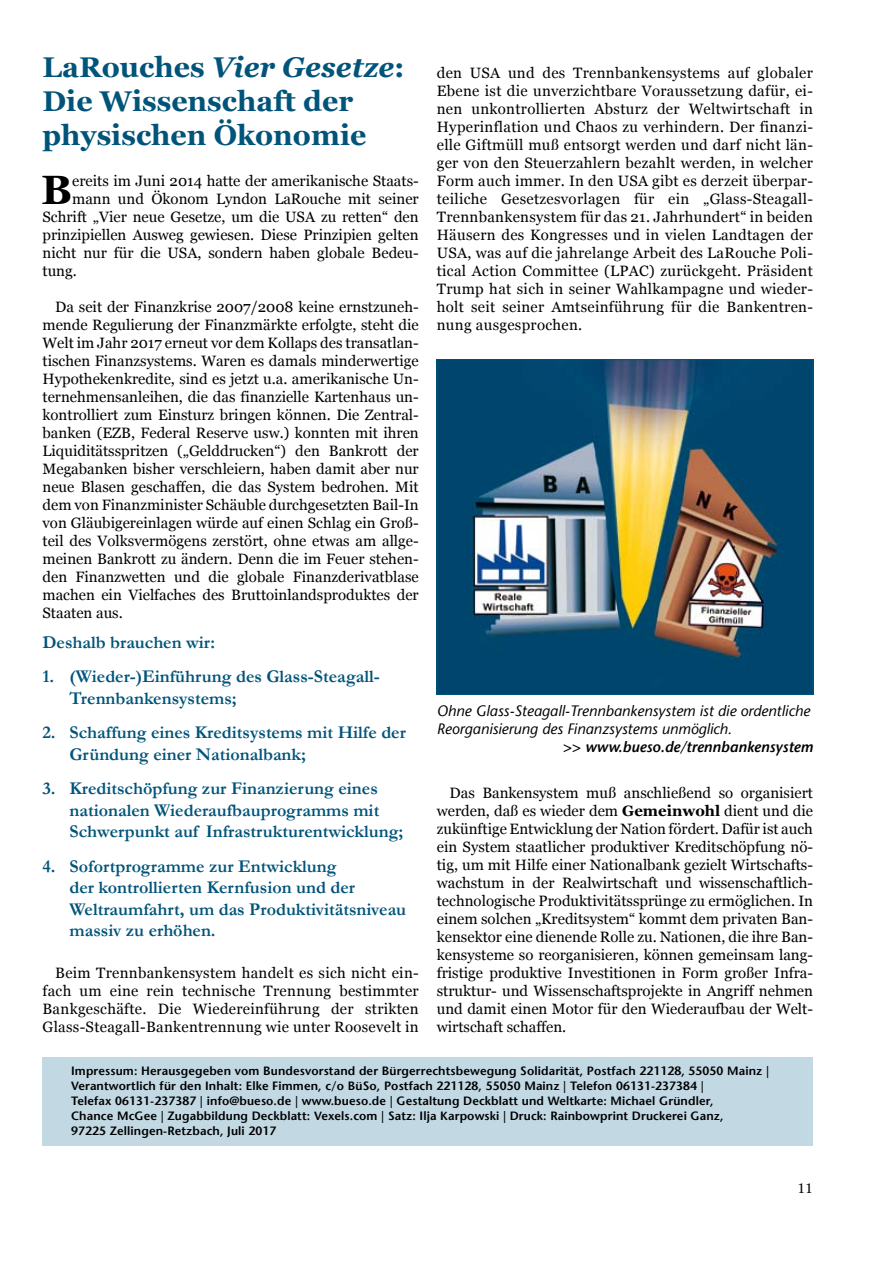
<style>
.page{position:relative;width:893px;height:1263px;background:#fff}
.page>*{position:absolute;margin:0;border:0;box-sizing:border-box;transform-origin:0 0}
.t1{font:700 40.95px "Georgia";color:#000}
.t2{font:700 28.5px/34.2px "Georgia";color:#00547a}
.t3{font:700 18px/21.6px "Garamond";color:#00547a}
.t4{font:15px/18px "Georgia";color:#000;text-align:justify}
.t5{font:italic 15px "Stone Sans LT";color:#000}
.t6{font:italic 600 15px "Stone Sans LT";color:#000}
.t7{font:13.5px "Stone Serif LT";color:#000}
.t8{font:600 12px/15px "Stone Sans LT";letter-spacing:.01em;color:#000}
.s1{font-style:italic}
.s2{font-weight:700}
</style>
<div class="page">
<div style="left:43px;top:1057px;width:770px;height:89px;background:#c2d9e4"></div>
<img style="left:438px;top:361px;width:373px;height:332px">
<div style="left:436px;top:359px;width:377px;height:336px;border:1px solid #00547a"></div>
<p class="t2" style="left:43px;top:50px;width:364px">LaRouches <span class="s1">Vier Gesetze</span>:<br>Die Wissenschaft der physischen Ökonomie</p>
<p class="t1" style="left:41px;top:166px;width:33px">B</p>
<p class="t4" style="left:72px;top:171px;width:348px">ereits im Juni 2014 hatte der amerikanische Staats-</p>
<p class="t4" style="left:437px;top:63px;width:378px">den USA und des Trennbankensystems auf globaler Ebene ist die unverzichtbare Voraussetzung dafür, ei&shy;nen unkontrollierten Absturz der Weltwirtschaft in Hyperinflation und Chaos zu verhindern. Der finanzi&shy;elle Giftmüll muß entsorgt werden und darf nicht län&shy;ger von den Steuerzahlern bezahlt werden, in welcher Form auch immer. In den USA gibt es derzeit überpar&shy;teiliche Gesetzesvorlagen für ein „Glass-Steagall-Trennbankensystem für das 21. Jahrhundert“ in beiden Häusern des Kongresses und in vielen Landtagen der USA, was auf die jahrelange Arbeit des LaRouche Poli&shy;tical Action Committee (LPAC) zurückgeht. Präsident Trump hat sich in seiner Wahlkampagne und wieder&shy;holt seit seiner Amtseinführung für die Bankentren&shy;nung ausgesprochen.</p>
<p class="t4" style="left:72px;top:189px;width:348px">mann und Ökonom Lyndon LaRouche mit seiner</p>
<p class="t4" style="left:43px;top:207px;width:378px">Schrift „Vier neue Gesetze, um die USA zu retten“ den</p>
<p class="t4" style="left:43px;top:225px;width:378px">prinzipiellen Ausweg gewiesen. Diese Prinzipien gelten</p>
<p class="t4" style="left:43px;top:243px;width:378px">nicht nur für die USA, sondern haben globale Bedeu-</p>
<p class="t4" style="left:43px;top:261px;width:36px">tung.</p>
<p class="t4" style="left:43px;top:297px;width:378px;text-indent:13px">Da seit der Finanzkrise 2007/2008 keine ernstzuneh&shy;mende Regulierung der Finanzmärkte erfolgte, steht die Welt im Jahr 2017 erneut vor dem Kollaps des transatlan&shy;tischen Finanzsystems. Waren es damals minderwertige Hypothekenkredite, sind es jetzt u.a. amerikanische Un&shy;ternehmensanleihen, die das finanzielle Kartenhaus un&shy;kontrolliert zum Einsturz bringen können. Die Zentral&shy;banken (EZB, Federal Reserve usw.) konnten mit ihren Liquiditätsspritzen („Gelddrucken“) den Bankrott der Megabanken bisher verschleiern, haben damit aber nur neue Blasen geschaffen, die das System bedrohen. Mit dem von Finanzminister Schäuble durchgesetzten Bail-In von Gläubigereinlagen würde auf einen Schlag ein Groß&shy;teil des Volksvermögens zerstört, ohne etwas am allge&shy;meinen Bankrott zu ändern. Denn die im Feuer stehen&shy;den Finanzwetten und die globale Finanzderivatblase machen ein Vielfaches des Bruttoinlandsproduktes der Staaten aus.</p>
<p class="t3" style="left:43px;top:631px;width:174px">Deshalb brauchen wir:</p>
<p class="t3" style="left:70px;top:666px;width:312px;text-indent:-27px">1. (Wieder-)Einführung des Glass-Steagall-<br>Trennbankensystems;</p>
<p class="t3" style="left:70px;top:722px;width:338px;text-indent:-27px">2. Schaffung eines Kreditsystems mit Hilfe der<br>Gründung einer Nationalbank;</p>
<p class="t3" style="left:70px;top:778px;width:335px;text-indent:-27px">3. Kreditschöpfung zur Finanzierung eines nationalen Wiederaufbauprogramms mit<br>Schwerpunkt auf Infrastrukturentwicklung;</p>
<p class="t3" style="left:70px;top:855px;width:338px;text-indent:-27px">4. Sofortprogramme zur Entwicklung<br>der kontrollierten Kernfusion und der Weltraumfahrt, um das Produktivitätsniveau massiv zu erhöhen.</p>
<p class="t4" style="left:43px;top:963px;width:378px;text-indent:13px">Beim Trennbankensystem handelt es sich nicht ein&shy;fach um eine rein technische Trennung bestimmter Bankgeschäfte. Die Wiedereinführung der strikten Glass-Steagall-Bankentrennung wie unter Roosevelt in</p>
<p class="t5" style="left:437px;top:702px;width:375px">Ohne Glass-Steagall-Trennbankensystem ist die ordentliche</p>
<p class="t5" style="left:437px;top:720px;width:297px">Reorganisierung des Finanzsystems unmöglich.</p>
<p class="t6" style="left:563px;top:737px;width:252px">&gt;&gt; www.bueso.de/trennbankensystem</p>
<p class="t4" style="left:437px;top:783px;width:378px;text-indent:13px">Das Bankensystem muß anschließend so organisiert werden, daß es wieder dem <span class="s2">Gemeinwohl</span> dient und die zukünftige Entwicklung der Nation fördert. Dafür ist auch ein System staatlicher produktiver Kreditschöpfung nö&shy;tig, um mit Hilfe einer Nationalbank gezielt Wirtschafts&shy;wachstum in der Realwirtschaft und wissenschaftlich&shy;technologische Produktivitätssprünge zu ermöglichen. In einem solchen „Kreditsystem“ kommt dem privaten Ban&shy;kensektor eine dienende Rolle zu. Nationen, die ihre Ban&shy;kensysteme so reorganisieren, können gemeinsam lang&shy;fristige produktive Investitionen in Form großer Infra&shy;struktur- und Wissenschaftsprojekte in Angriff nehmen und damit einen Motor für den Wiederaufbau der Welt&shy;wirtschaft schaffen.</p>
<p class="t8" style="left:71px;top:1064px;width:700px">Impressum: Herausgegeben vom Bundesvorstand der Bürgerrechtsbewegung Solidarität, Postfach 221128, 55050 Mainz | Verantwortlich für den Inhalt: Elke Fimmen, c/o BüSo, Postfach 221128, 55050 Mainz | Telefon 06131-237384 |<br>Telefax 06131-237387 | info@bueso.de | www.bueso.de | Gestaltung Deckblatt und Weltkarte: Michael Gründler,<br>Chance McGee | Zugabbildung Deckblatt: Vexels.com | Satz: Ilja Karpowski | Druck: Rainbowprint Druckerei Ganz,<br>97225 Zellingen-Retzbach, Juli 2017</p>
<p class="t7" style="left:797px;top:1180px;width:17px">11</p>
</div>
